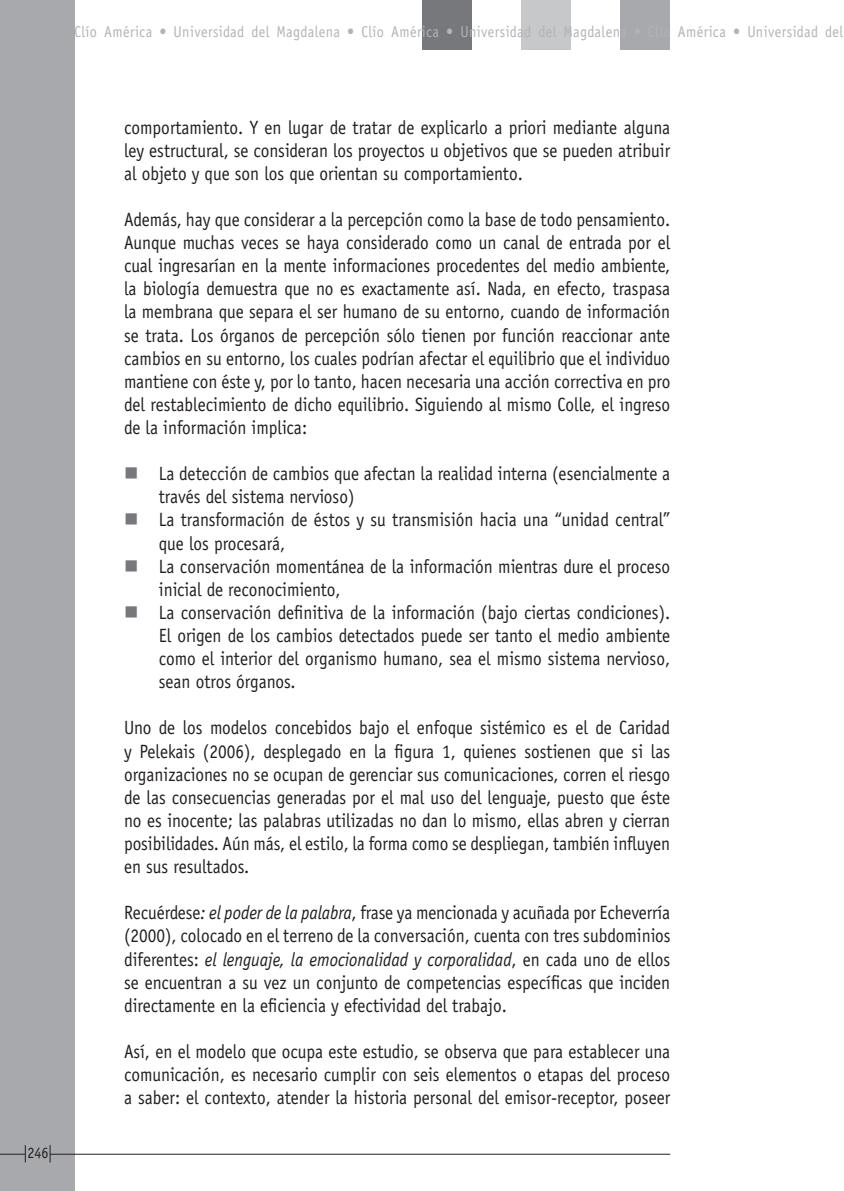
<style>
.page{position:relative;width:844px;height:1191px;background:#fff}
.page>*{position:absolute;margin:0;border:0;box-sizing:border-box;transform-origin:0 0}
.C__de_texto{font:19.25px/23.1px "Officina Sans";color:#231f20;text-align:justify;scale:.9 1}
.Tab{font:19.25px/23.1px "Officina Sans";color:#231f20;scale:.9 1}
.t1{font:15.75px "Officina Sans";letter-spacing:.03em;color:#b2b3b7;scale:.9 1}
.t2{font:15.75px "Officina Sans";color:#231f20;scale:.9 1}
.s1{color:#76787b}
.s2{font-style:italic}
</style>
<div class="page">
<div style="left:0;top:0;width:74px;height:1191px;background:#a8a9ad"></div>
<hr style="left:50px;top:1153px;width:620px;height:1px;background:#231f20">
<div style="left:422px;top:0;width:49px;height:50px;background:#76787b"></div>
<div style="left:620px;top:0;width:50px;height:50px;background:#a8a9ad"></div>
<div style="left:521px;top:0;width:49px;height:50px;background:#c7c8ca"></div>
<svg style="left:50px;top:1145px;width:1px;height:17px"></svg>
<svg style="left:0;top:1145px;width:26px;height:17px"></svg>
<p class="t1" style="left:74px;top:22px;width:855px">Clío América • Universidad del Magdalena • Clío América • Universidad del Magdalena • Clío América • Universidad del</p>
<p class="t2" style="left:27px;top:1143px;width:25px">246</p>
<p class="C__de_texto" style="left:124px;top:115px;width:608px">comportamiento. Y en lugar de tratar de explicarlo a priori mediante alguna ley estructural, se consideran los proyectos u objetivos que se pueden atribuir al objeto y que son los que orientan su comportamiento.</p>
<p class="C__de_texto" style="left:124px;top:208px;width:608px">Además, hay que considerar a la percepción como la base de todo pensamiento.<br>Aunque muchas veces se haya considerado como un canal de entrada por el cual ingresarían en la mente informaciones procedentes del medio ambiente, la biología demuestra que no es exactamente así. Nada, en efecto, traspasa la membrana que separa el ser humano de su entorno, cuando de información se trata. Los órganos de percepción sólo tienen por función reaccionar ante cambios en su entorno, los cuales podrían afectar el equilibrio que el individuo mantiene con éste y, por lo tanto, hacen necesaria una acción correctiva en pro del restablecimiento de dicho equilibrio. Siguiendo al mismo Colle, el ingreso de la información implica:</p>
<p class="Tab" style="left:159px;top:462px;width:569px;text-indent:-35px"><span class="s1">■</span> La detección de cambios que afectan la realidad interna (esencialmente a través del sistema nervioso)</p>
<p class="Tab" style="left:159px;top:508px;width:569px;text-indent:-35px"><span class="s1">■</span> La transformación de éstos y su transmisión hacia una “unidad central” que los procesará,</p>
<p class="Tab" style="left:159px;top:554px;width:569px;text-indent:-35px"><span class="s1">■</span> La conservación momentánea de la información mientras dure el proceso inicial de reconocimiento,</p>
<p class="Tab" style="left:159px;top:601px;width:569px;text-align:justify;text-indent:-35px"><span class="s1">■</span> La conservación definitiva de la información (bajo ciertas condiciones).<br>El origen de los cambios detectados puede ser tanto el medio ambiente como el interior del organismo humano, sea el mismo sistema nervioso, sean otros órganos.</p>
<p class="C__de_texto" style="left:124px;top:716px;width:608px">Uno de los modelos concebidos bajo el enfoque sistémico es el de Caridad y Pelekais (2006), desplegado en la figura 1, quienes sostienen que si las organizaciones no se ocupan de gerenciar sus comunicaciones, corren el riesgo de las consecuencias generadas por el mal uso del lenguaje, puesto que éste no es inocente; las palabras utilizadas no dan lo mismo, ellas abren y cierran posibilidades. Aún más, el estilo, la forma como se despliegan, también influyen en sus resultados.</p>
<p class="C__de_texto" style="left:124px;top:901px;width:608px">Recuérdese<span class="s2">: el poder de la palabra</span>, frase ya mencionada y acuñada por Echeverría (2000), colocado en el terreno de la conversación, cuenta con tres subdominios diferentes: <span class="s2">el lenguaje, la emocionalidad y corporalidad</span>, en cada uno de ellos se encuentran a su vez un conjunto de competencias específicas que inciden directamente en la eficiencia y efectividad del trabajo.</p>
<p class="C__de_texto" style="left:124px;top:1039px;width:608px">Así, en el modelo que ocupa este estudio, se observa que para establecer una comunicación, es necesario cumplir con seis elementos o etapas del proceso a saber: el contexto, atender la historia personal del emisor-receptor, poseer</p>
</div>
